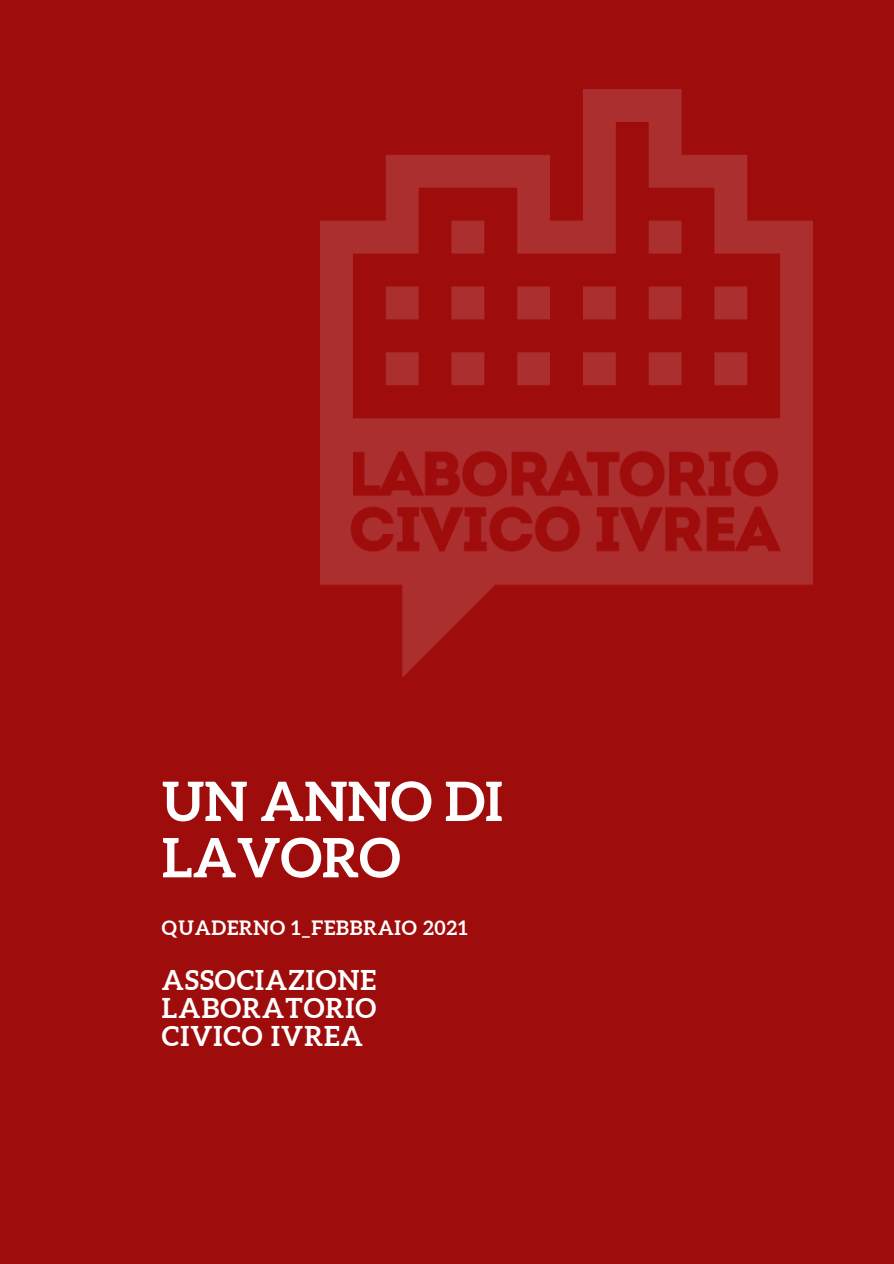
<style>
.page{position:relative;width:894px;height:1264px;background:#fff}
.page>*{position:absolute;margin:0;border:0;box-sizing:border-box;transform-origin:0 0}
.t1{font:700 54.3px/56.2px "Aleo";color:#fff}
.t2{font:700 27.3px "Aleo";letter-spacing:.04em;color:#fff}
.t3{font:700 19.8px "Aleo";letter-spacing:.04em;color:#fff}
</style>
<div class="page">
<div style="left:0;top:0;width:893px;height:1263px;background:#9f0c0c"></div>
<img style="left:320px;top:89px;width:492px;height:588px">
<p class="t1" style="left:162px;top:772px;width:342px">UN ANNO DI<br>LAVORO</p>
<p class="t3" style="left:162px;top:916px;width:307px">QUADERNO 1_FEBBRAIO 2021</p>
<p class="t2" style="left:162px;top:964px;width:216px">ASSOCIAZIONE</p>
<p class="t2" style="left:162px;top:992px;width:216px">LABORATORIO</p>
<p class="t2" style="left:162px;top:1020px;width:202px">CIVICO IVREA</p>
</div>
